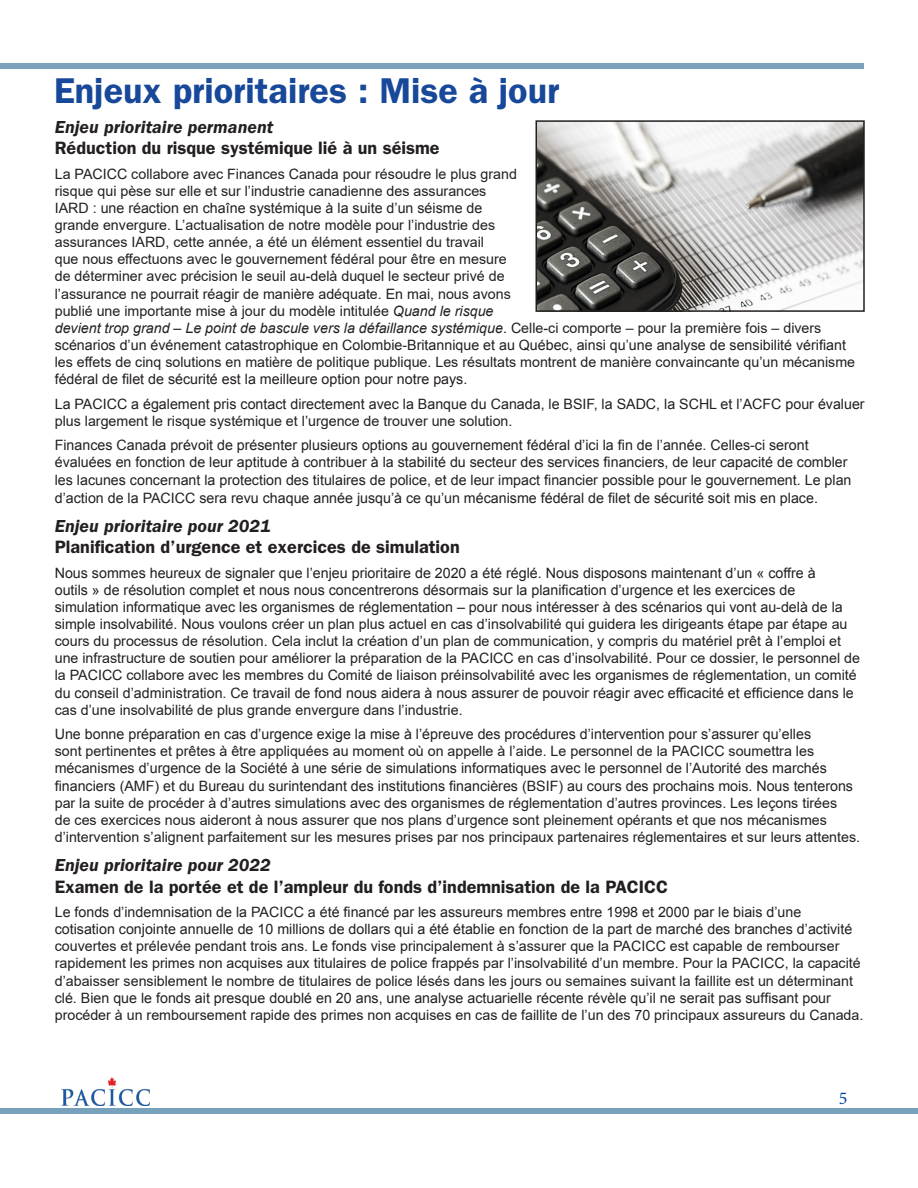
<style>
.page{position:relative;width:918px;height:1188px;background:#fff}
.page>*{position:absolute;margin:0;border:0;box-sizing:border-box;transform-origin:0 0}
.t1{font:600 36px "ITC Franklin Gothic Std";color:#17489a}
.t2{font:600 18px "ITC Franklin Gothic Std";color:#231f20}
.t3{font:italic 600 18px "ITC Franklin Gothic Std";color:#231f20}
.t4{font:18px "Minion Pro";color:#00459e}
.t5{font:14.25px/17.1px "Arial";color:#231f20}
.s1{font-style:italic}
</style>
<div class="page">
<div style="left:0;top:64px;width:864px;height:5px;background:#7ba1bb"></div>
<div style="left:54px;top:1108px;width:864px;height:6px;background:#78a1bb"></div>
<div style="left:0;top:1108px;width:54px;height:6px;background:#78a1bb"></div>
<img style="left:539px;top:123px;width:323px;height:186px">
<div style="left:536px;top:120px;width:329px;height:192px;border:2px solid #231f20"></div>
<img style="left:62px;top:1078px;width:88px;height:27px">
<h2 class="t1" style="left:54px;top:69px;width:507px">Enjeux prioritaires : Mise à jour</h2>
<h3 class="t3" style="left:55px;top:117px;width:220px">Enjeu prioritaire permanent</h3>
<h4 class="t2" style="left:55px;top:137px;width:386px">Réduction du risque systémique lié à un séisme</h4>
<p class="t5" style="left:55px;top:165px;width:802px">La PACICC collabore avec Finances Canada pour résoudre le plus grand<br>risque qui pèse sur elle et sur l’industrie canadienne des assurances<br>IARD : une réaction en chaîne systémique à la suite d’un séisme de<br>grande envergure. L’actualisation de notre modèle pour l’industrie des<br>assurances IARD, cette année, a été un élément essentiel du travail<br>que nous effectuons avec le gouvernement fédéral pour être en mesure<br>de déterminer avec précision le seuil au-delà duquel le secteur privé de<br>l’assurance ne pourrait réagir de manière adéquate. En mai, nous avons<br>publié une importante mise à jour du modèle intitulée <span class="s1">Quand le risque<br>devient trop grand – Le point de bascule vers la défaillance systémique</span>. Celle-ci comporte – pour la première fois – divers scénarios d’un événement catastrophique en Colombie-Britannique et au Québec, ainsi qu’une analyse de sensibilité vérifiant les effets de cinq solutions en matière de politique publique. Les résultats montrent de manière convaincante qu’un mécanisme fédéral de filet de sécurité est la meilleure option pour notre pays.</p>
<p class="t5" style="left:55px;top:395px;width:811px">La PACICC a également pris contact directement avec la Banque du Canada, le BSIF, la SADC, la SCHL et l’ACFC pour évaluer plus largement le risque systémique et l’urgence de trouver une solution.</p>
<p class="t5" style="left:55px;top:437px;width:798px">Finances Canada prévoit de présenter plusieurs options au gouvernement fédéral d’ici la fin de l’année. Celles-ci seront évaluées en fonction de leur aptitude à contribuer à la stabilité du secteur des services financiers, de leur capacité de combler les lacunes concernant la protection des titulaires de police, et de leur impact financier possible pour le gouvernement. Le plan d’action de la PACICC sera revu chaque année jusqu’à ce qu’un mécanisme fédéral de filet de sécurité soit mis en place.</p>
<h3 class="t3" style="left:55px;top:516px;width:217px">Enjeu prioritaire pour 2021</h3>
<h4 class="t2" style="left:55px;top:536px;width:407px">Planification d’urgence et exercices de simulation</h4>
<p class="t5" style="left:55px;top:564px;width:807px">Nous sommes heureux de signaler que l’enjeu prioritaire de 2020 a été réglé. Nous disposons maintenant d’un « coffre à<br>outils » de résolution complet et nous nous concentrerons désormais sur la planification d’urgence et les exercices de simulation informatique avec les organismes de réglementation ‒ pour nous intéresser à des scénarios qui vont au-delà de la simple insolvabilité. Nous voulons créer un plan plus actuel en cas d’insolvabilité qui guidera les dirigeants étape par étape au cours du processus de résolution. Cela inclut la création d’un plan de communication, y compris du matériel prêt à l’emploi et une infrastructure de soutien pour améliorer la préparation de la PACICC en cas d’insolvabilité. Pour ce dossier, le personnel de la PACICC collabore avec les membres du Comité de liaison préinsolvabilité avec les organismes de réglementation, un comité du conseil d’administration. Ce travail de fond nous aidera à nous assurer de pouvoir réagir avec efficacité et efficience dans le cas d’une insolvabilité de plus grande envergure dans l’industrie.</p>
<p class="t5" style="left:55px;top:726px;width:807px">Une bonne préparation en cas d’urgence exige la mise à l’épreuve des procédures d’intervention pour s’assurer qu’elles<br>sont pertinentes et prêtes à être appliquées au moment où on appelle à l’aide. Le personnel de la PACICC soumettra les mécanismes d’urgence de la Société à une série de simulations informatiques avec le personnel de l’Autorité des marchés financiers (AMF) et du Bureau du surintendant des institutions financières (BSIF) au cours des prochains mois. Nous tenterons par la suite de procéder à d’autres simulations avec des organismes de réglementation d’autres provinces. Les leçons tirées<br>de ces exercices nous aideront à nous assurer que nos plans d’urgence sont pleinement opérants et que nos mécanismes d’intervention s’alignent parfaitement sur les mesures prises par nos principaux partenaires réglementaires et sur leurs attentes.</p>
<h3 class="t3" style="left:55px;top:855px;width:217px">Enjeu prioritaire pour 2022</h3>
<h4 class="t2" style="left:55px;top:876px;width:615px">Examen de la portée et de l’ampleur du fonds d’indemnisation de la PACICC</h4>
<p class="t5" style="left:55px;top:904px;width:810px">Le fonds d’indemnisation de la PACICC a été financé par les assureurs membres entre 1998 et 2000 par le biais d’une cotisation conjointe annuelle de 10 millions de dollars qui a été établie en fonction de la part de marché des branches d’activité couvertes et prélevée pendant trois ans. Le fonds vise principalement à s’assurer que la PACICC est capable de rembourser rapidement les primes non acquises aux titulaires de police frappés par l’insolvabilité d’un membre. Pour la PACICC, la capacité d’abaisser sensiblement le nombre de titulaires de police lésés dans les jours ou semaines suivant la faillite est un déterminant clé. Bien que le fonds ait presque doublé en 20 ans, une analyse actuarielle récente révèle qu’il ne serait pas suffisant pour procéder à un remboursement rapide des primes non acquises en cas de faillite de l’un des 70 principaux assureurs du Canada.</p>
<p class="t4" style="left:839px;top:1086px;width:10px">5</p>
</div>
